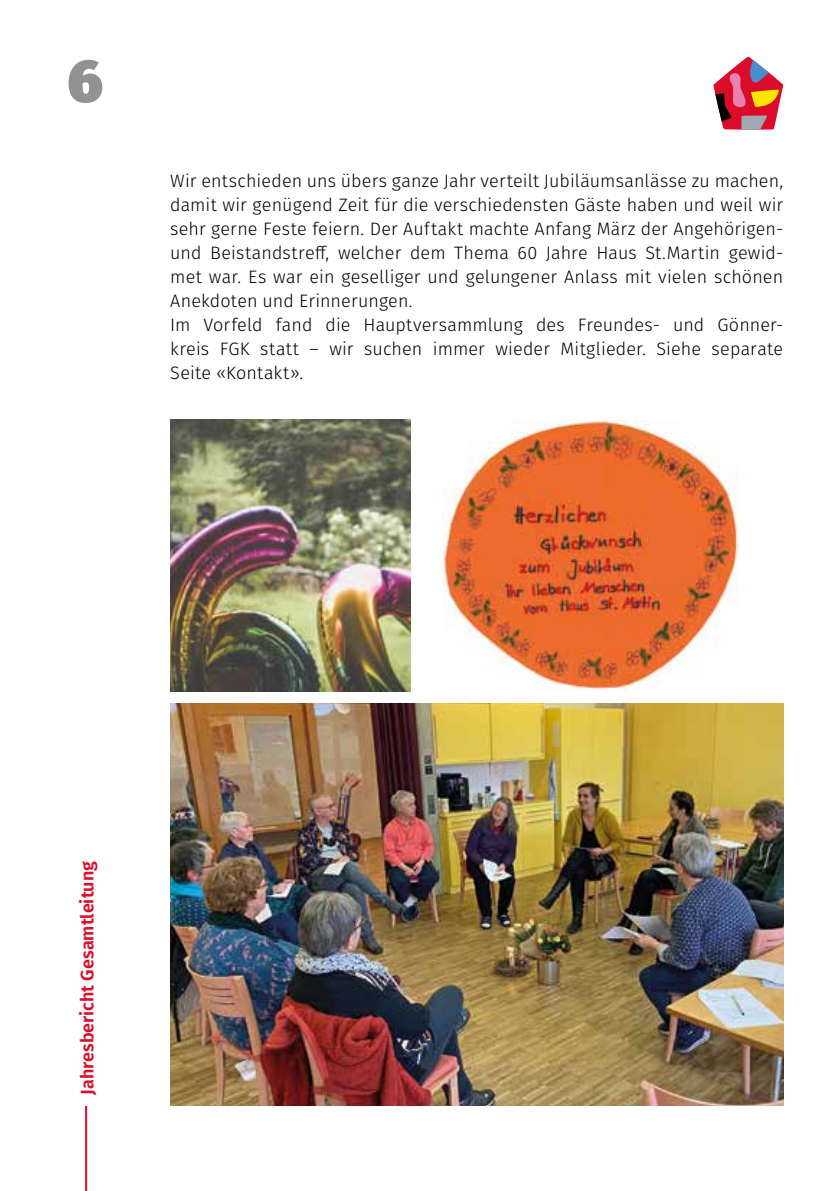
<style>
.page{position:relative;width:840px;height:1191px;background:#fff}
.page>*{position:absolute;margin:0;border:0;box-sizing:border-box;transform-origin:0 0}
.t1{font:900 60px "Fira Sans";color:#929292}
.t2{font:300 18px/24px "Fira Sans";letter-spacing:.005em;color:#000}
.t3{font:600 18px "Fira Sans";color:#db0c29}
</style>
<div class="page">
<hr style="left:85px;top:1106px;width:2px;height:85px;background:#db0c29">
<svg style="left:713px;top:57px;width:69px;height:73px"></svg>
<img style="left:170px;top:420px;width:240px;height:272px">
<img style="left:442px;top:420px;width:296px;height:272px">
<img style="left:170px;top:703px;width:612px;height:403px">
<h1 class="t1" style="left:67px;top:25px;width:37px">6</h1>
<p class="t2" style="left:170px;top:169px;width:614px">Wir entschieden uns übers ganze Jahr verteilt Jubiläumsanlässe zu machen, damit wir genügend Zeit für die verschiedensten Gäste haben und weil wir sehr gerne Feste feiern. Der Auftakt machte Anfang März der Angehörigen&shy;und Beistandstreff, welcher dem Thema 60 Jahre Haus St.Martin gewid&shy;met war. Es war ein geselliger und gelungener Anlass mit vielen schönen Anekdoten und Erinnerungen.<br>Im Vorfeld fand die Hauptversammlung des Freundes- und Gönner&shy;kreis FGK statt – wir suchen immer wieder Mitglieder. Siehe separate Seite «Kontakt».</p>
<p class="t3" style="left:72px;top:1094px;width:235px;rotate:-90deg">Jahresbericht Gesamtleitung</p>
</div>
